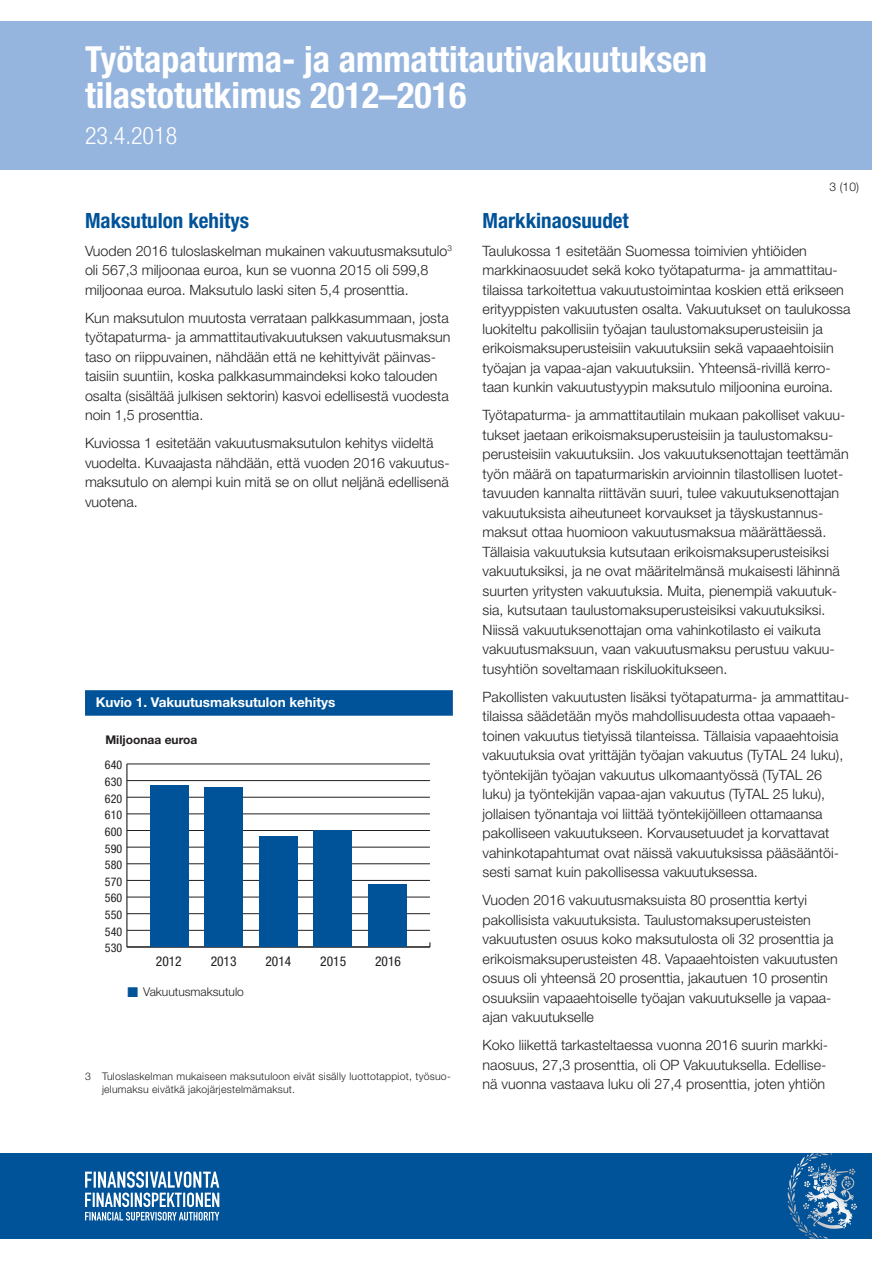
<style>
.page{position:relative;width:893px;height:1263px;background:#fff}
.page>*{position:absolute;margin:0;border:0;box-sizing:border-box;transform-origin:0 0}
.t1{font:700 condensed 36px/36px "Helvetica Neue LT Std";color:#fff}
.t2{font:300 condensed 24px "Helvetica Neue LT Std";color:#fff}
.OTSIKKO_2{font:700 condensed 21px "Helvetica Neue LT Std";color:#015399}
.LEIPIS{font:300 14.25px/19.5px "Helvetica Neue LT Std";color:#231f20}
.GRAAFIN_OTSIKKO{font:700 13.5px "Helvetica Neue LT Std";color:#fff}
.t3{font:condensed 13.5px "Helvetica Neue LT Std";color:#231f20}
.t4{font:condensed 12px "Helvetica Neue LT Std";color:#231f20}
.t5{font:300 12px "Helvetica Neue LT Std";color:#231f20}
.t6{font:700 12px "Helvetica Neue LT Std";color:#231f20}
.ALAVIITE{font:300 10.5px/12.6px "Helvetica Neue LT Std";letter-spacing:.02em;color:#231f20}
</style>
<div class="page">
<div style="left:0;top:21px;width:872px;height:149px;background:#95b5de"></div>
<div style="left:0;top:1153px;width:872px;height:85px;background:#015399"></div>
<svg style="left:800px;top:1153px;width:32px;height:13px"></svg>
<svg style="left:85px;top:1171px;width:134px;height:49px"></svg>
<hr style="left:127px;top:946px;width:303px;height:1px;background:#231f20">
<hr style="left:126px;top:764px;width:1px;height:183px;background:#231f20">
<hr style="left:127px;top:947px;width:303px;height:1px;background:#231f20">
<hr style="left:127px;top:930px;width:303px;height:1px;background:#231f20">
<hr style="left:127px;top:913px;width:303px;height:1px;background:#231f20">
<hr style="left:127px;top:897px;width:303px;height:1px;background:#231f20">
<hr style="left:127px;top:880px;width:303px;height:1px;background:#231f20">
<hr style="left:127px;top:863px;width:303px;height:1px;background:#231f20">
<hr style="left:127px;top:847px;width:303px;height:1px;background:#231f20">
<hr style="left:127px;top:830px;width:303px;height:1px;background:#231f20">
<hr style="left:127px;top:814px;width:303px;height:1px;background:#231f20">
<hr style="left:127px;top:797px;width:303px;height:1px;background:#231f20">
<hr style="left:127px;top:780px;width:303px;height:1px;background:#231f20">
<hr style="left:127px;top:764px;width:303px;height:1px;background:#231f20">
<div style="left:368px;top:885px;width:39px;height:62px;background:#015399"></div>
<div style="left:314px;top:831px;width:38px;height:116px;background:#015399"></div>
<div style="left:259px;top:836px;width:39px;height:111px;background:#015399"></div>
<div style="left:205px;top:787px;width:38px;height:160px;background:#015399"></div>
<div style="left:150px;top:785px;width:38px;height:162px;background:#015399"></div>
<div style="left:85px;top:690px;width:368px;height:26px;background:#015399"></div>
<h1 class="t1" style="left:85px;top:41px;width:624px">Työtapaturma- ja ammattitautivakuutuksen tilastotutkimus 2012–2016</h1>
<h2 class="t2" style="left:85px;top:122px;width:94px">23.4.2018</h2>
<p class="t5" style="left:829px;top:180px;width:31px">3 (10)</p>
<p class="OTSIKKO_2" style="left:85px;top:207px;width:165px">Maksutulon kehitys</p>
<p class="LEIPIS" style="left:85px;top:240px;width:368px">Vuoden 2016 tuloslaskelman mukainen vakuutusmaksutulo<sup>3 </sup>oli 567,3 miljoonaa euroa, kun se vuonna 2015 oli 599,8 miljoonaa euroa. Maksutulo laski siten 5,4 prosenttia.</p>
<p class="LEIPIS" style="left:85px;top:307px;width:367px">Kun maksutulon muutosta verrataan palkkasummaan, josta työtapaturma- ja ammattitautivakuutuksen vakuutusmaksun taso on riippuvainen, nähdään että ne kehittyivät päinvas&shy;taisiin suuntiin, koska palkkasummaindeksi koko talouden osalta (sisältää julkisen sektorin) kasvoi edellisestä vuodesta noin 1,5 prosenttia.</p>
<p class="LEIPIS" style="left:85px;top:433px;width:366px">Kuviossa 1 esitetään vakuutusmaksutulon kehitys viideltä vuodelta. Kuvaajasta nähdään, että vuoden 2016 vakuutus&shy;maksutulo on alempi kuin mitä se on ollut neljänä edellisenä vuotena.</p>
<p class="GRAAFIN_OTSIKKO" style="left:96px;top:694px;width:241px">Kuvio 1. Vakuutusmaksutulon kehitys</p>
<p class="t6" style="left:105px;top:732px;width:93px">Miljoonaa euroa</p>
<p class="t4" style="left:105px;top:758px;width:19px">640</p>
<p class="t4" style="left:105px;top:775px;width:19px">630</p>
<p class="t4" style="left:105px;top:791px;width:19px">620</p>
<p class="t4" style="left:105px;top:808px;width:19px">610</p>
<p class="t4" style="left:105px;top:825px;width:19px">600</p>
<p class="t4" style="left:105px;top:841px;width:19px">590</p>
<p class="t4" style="left:105px;top:858px;width:19px">580</p>
<p class="t4" style="left:105px;top:874px;width:19px">570</p>
<p class="t4" style="left:105px;top:891px;width:19px">560</p>
<p class="t4" style="left:105px;top:908px;width:19px">550</p>
<p class="t4" style="left:105px;top:924px;width:19px">540</p>
<p class="t4" style="left:105px;top:941px;width:19px">530</p>
<p class="t3" style="left:156px;top:953px;width:27px">2012</p>
<p class="t3" style="left:211px;top:953px;width:27px">2013</p>
<p class="t3" style="left:265px;top:953px;width:27px">2014</p>
<p class="t3" style="left:320px;top:953px;width:27px">2015</p>
<p class="t3" style="left:375px;top:953px;width:27px">2016</p>
<p class="t5" style="left:143px;top:984px;width:102px">Vakuutusmaksutulo</p>
<p class="ALAVIITE" style="left:102px;top:1070px;width:350px;text-indent:-17px">3 Tuloslaskelman mukaiseen maksutuloon eivät sisälly luottotappiot, työsuo&shy;jelumaksu eivätkä jakojärjestelmämaksut.</p>
<p class="OTSIKKO_2" style="left:483px;top:207px;width:148px">Markkinaosuudet</p>
<p class="LEIPIS" style="left:483px;top:240px;width:369px">Taulukossa 1 esitetään Suomessa toimivien yhtiöiden markkinaosuudet sekä koko työtapaturma- ja ammattitau&shy;tilaissa tarkoitettua vakuutustoimintaa koskien että erikseen erityyppisten vakuutusten osalta. Vakuutukset on taulukossa luokiteltu pakollisiin työajan taulustomaksuperusteisiin ja erikoismaksuperusteisiin vakuutuksiin sekä vapaaehtoisiin työajan ja vapaa-ajan vakuutuksiin. Yhteensä-rivillä kerro&shy;taan kunkin vakuutustyypin maksutulo miljoonina euroina.</p>
<p class="LEIPIS" style="left:483px;top:405px;width:368px">Työtapaturma- ja ammattitautilain mukaan pakolliset vakuu&shy;tukset jaetaan erikoismaksuperusteisiin ja taulustomaksu&shy;perusteisiin vakuutuksiin. Jos vakuutuksenottajan teettämän työn määrä on tapaturmariskin arvioinnin tilastollisen luotet&shy;tavuuden kannalta riittävän suuri, tulee vakuutuksenottajan vakuutuksista aiheutuneet korvaukset ja täyskustannus&shy;maksut ottaa huomioon vakuutusmaksua määrättäessä.<br>Tällaisia vakuutuksia kutsutaan erikoismaksuperusteisiksi vakuutuksiksi, ja ne ovat määritelmänsä mukaisesti lähinnä suurten yritysten vakuutuksia. Muita, pienempiä vakuutuk&shy;sia, kutsutaan taulustomaksuperusteisiksi vakuutuksiksi.<br>Niissä vakuutuksenottajan oma vahinkotilasto ei vaikuta vakuutusmaksuun, vaan vakuutusmaksu perustuu vakuu&shy;tusyhtiön soveltamaan riskiluokitukseen.</p>
<p class="LEIPIS" style="left:483px;top:686px;width:368px">Pakollisten vakuutusten lisäksi työtapaturma- ja ammattitau&shy;tilaissa säädetään myös mahdollisuudesta ottaa vapaaeh&shy;toinen vakuutus tietyissä tilanteissa. Tällaisia vapaaehtoisia vakuutuksia ovat yrittäjän työajan vakuutus (TyTAL 24 luku), työntekijän työajan vakuutus ulkomaantyössä (TyTAL 26 luku) ja työntekijän vapaa-ajan vakuutus (TyTAL 25 luku), jollaisen työnantaja voi liittää työntekijöilleen ottamaansa pakolliseen vakuutukseen. Korvausetuudet ja korvattavat vahinkotapahtumat ovat näissä vakuutuksissa pääsääntöi&shy;sesti samat kuin pakollisessa vakuutuksessa.</p>
<p class="LEIPIS" style="left:483px;top:890px;width:356px">Vuoden 2016 vakuutusmaksuista 80 prosenttia kertyi pakollisista vakuutuksista. Taulustomaksuperusteisten vakuutusten osuus koko maksutulosta oli 32 prosenttia ja erikoismaksuperusteisten 48. Vapaaehtoisten vakuutusten osuus oli yhteensä 20 prosenttia, jakautuen 10 prosentin osuuksiin vapaaehtoiselle työajan vakuutukselle ja vapaa&shy;ajan vakuutukselle</p>
<p class="LEIPIS" style="left:483px;top:1035px;width:347px">Koko liikettä tarkasteltaessa vuonna 2016 suurin markki&shy;naosuus, 27,3 prosenttia, oli OP Vakuutuksella. Edellise&shy;nä vuonna vastaava luku oli 27,4 prosenttia, joten yhtiön</p>
</div>
